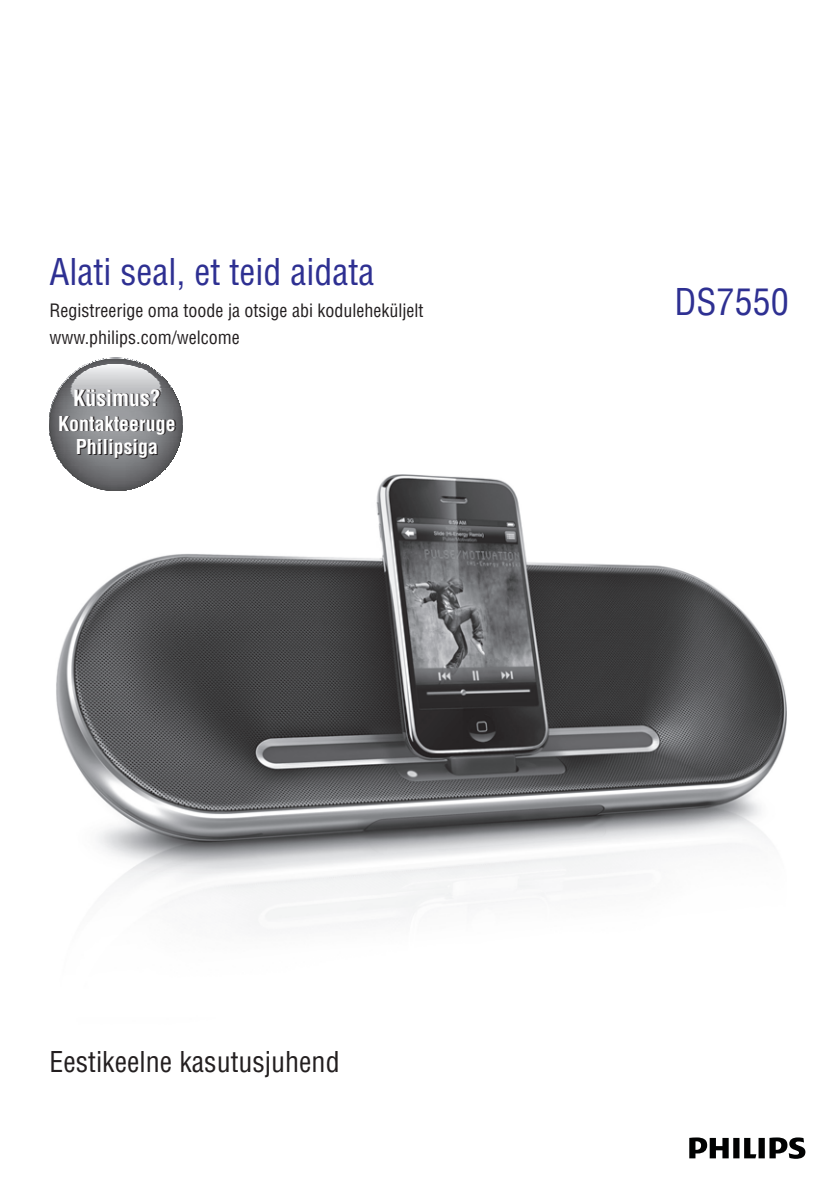
<style>
.page{position:relative;width:840px;height:1191px;background:#fff}
.page>*{position:absolute;margin:0;border:0;box-sizing:border-box;transform-origin:0 0}
.t1{font:36px "Rim Helvetica Condensed";color:#2e3092}
.t2{font:28px "Rim Helvetica Condensed";color:#231f20}
.t3{font:700 21.8px "Rim Helvetica Condensed";color:#fff}
.t4{font:700 20px/24px "Rim Helvetica Condensed";color:#fff;text-align:center}
.t5{font:18px/27.6px "Rim Helvetica Condensed";color:#231f20}
</style>
<div class="page">
<img style="left:56px;top:474px;width:730px;height:449px">
<svg style="left:689px;top:1137px;width:116px;height:21px"></svg>
<svg style="left:102px;top:489px;width:28px;height:2px"></svg>
<img style="left:98px;top:488px;width:36px;height:1px">
<img style="left:95px;top:487px;width:41px;height:1px">
<img style="left:92px;top:486px;width:47px;height:1px">
<img style="left:87px;top:484px;width:58px;height:2px">
<img style="left:49px;top:410px;width:133px;height:74px">
<img style="left:51px;top:403px;width:129px;height:7px">
<img style="left:53px;top:398px;width:125px;height:5px">
<img style="left:55px;top:395px;width:122px;height:3px">
<img style="left:56px;top:391px;width:119px;height:4px">
<img style="left:58px;top:388px;width:115px;height:4px">
<img style="left:60px;top:385px;width:111px;height:3px">
<img style="left:62px;top:383px;width:107px;height:3px">
<img style="left:64px;top:381px;width:103px;height:2px">
<img style="left:66px;top:379px;width:100px;height:2px">
<img style="left:67px;top:377px;width:97px;height:2px">
<img style="left:69px;top:375px;width:93px;height:2px">
<img style="left:70px;top:374px;width:90px;height:2px">
<img style="left:72px;top:373px;width:87px;height:1px">
<img style="left:74px;top:371px;width:83px;height:2px">
<img style="left:76px;top:370px;width:80px;height:2px">
<img style="left:77px;top:369px;width:77px;height:2px">
<img style="left:79px;top:368px;width:73px;height:1px">
<img style="left:80px;top:367px;width:70px;height:1px">
<img style="left:82px;top:366px;width:67px;height:1px">
<img style="left:84px;top:365px;width:63px;height:1px">
<img style="left:86px;top:364px;width:59px;height:1px">
<img style="left:88px;top:363px;width:56px;height:1px">
<img style="left:92px;top:361px;width:47px;height:2px">
<img style="left:95px;top:360px;width:41px;height:2px">
<img style="left:98px;top:360px;width:35px;height:1px">
<svg style="left:102px;top:358px;width:27px;height:2px"></svg>
<h1 class="t1" style="left:49px;top:258px;width:326px">Alati seal, et teid aidata</h1>
<p class="t5" style="left:49px;top:298px;width:375px">Registreerige oma toode ja otsige abi koduleheküljelt www.philips.com/welcome</p>
<p class="t3" style="left:73px;top:390px;width:89px">Küsimus?</p>
<p class="t4" style="left:58px;top:413px;width:119px">Kontakteeruge<br>Philipsiga</p>
<h2 class="t2" style="left:49px;top:1050px;width:291px">Eestikeelne kasutusjuhend</h2>
<h1 class="t1" style="left:674px;top:288px;width:116px">DS7550</h1>
</div>
